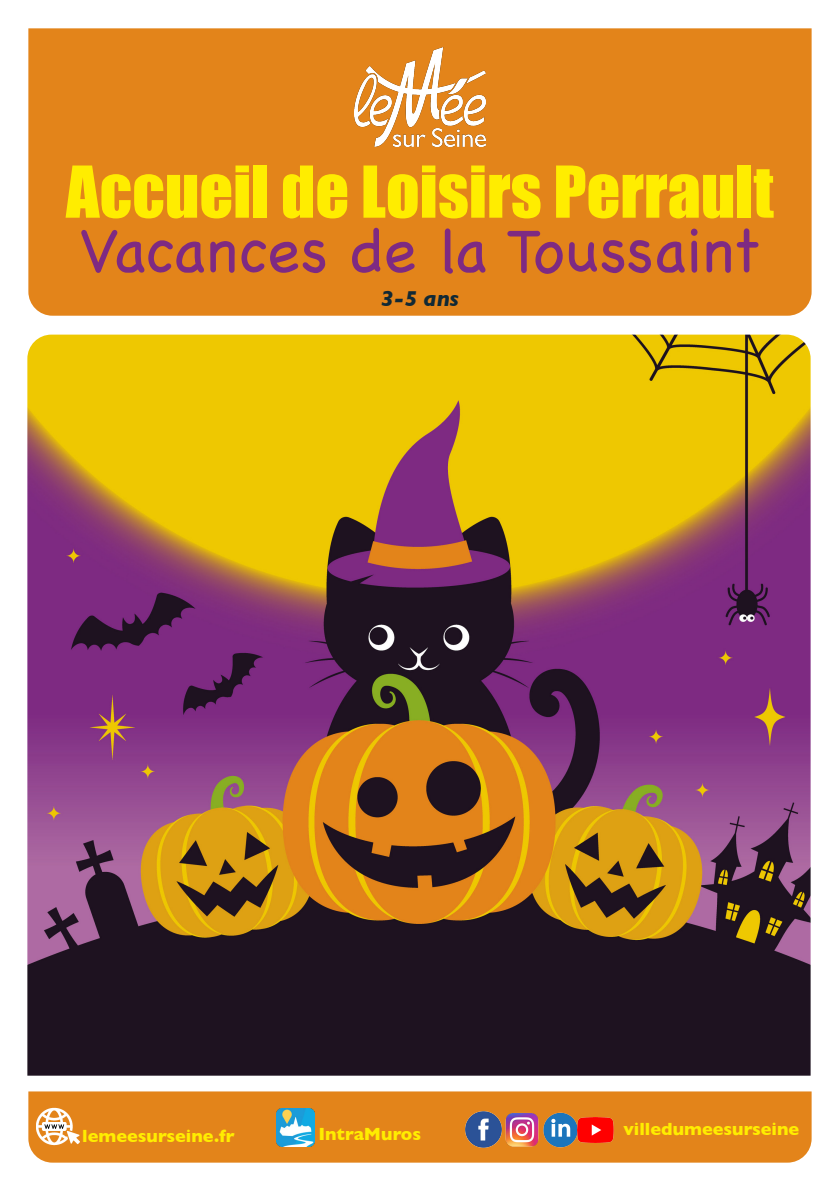
<style>
.page{position:relative;width:840px;height:1191px;background:#fff}
.page>*{position:absolute;margin:0;border:0;box-sizing:border-box;transform-origin:0 0}
.t1{font:66px "Impact";color:#ffed00}
.t2{font:62px "Chalkboard";color:#7e2a82}
.t3{font:italic 700 22px "Gill Sans";color:#112935}
.t4{font:700 18px "Gill Sans";color:#ffed00}
</style>
<div class="page">
<div style="left:28px;top:1091px;width:783px;height:71px;background:#e3841a"></div>
<div style="left:28px;top:28px;width:783px;height:288px;background:#e3841a"></div>
<img style="left:465px;top:1111px;width:36px;height:37px">
<img style="left:504px;top:1111px;width:74px;height:37px">
<img style="left:577px;top:1117px;width:36px;height:25px">
<img style="left:36px;top:1105px;width:45px;height:43px">
<img style="left:27px;top:334px;width:783px;height:741px">
<img style="left:276px;top:1108px;width:38px;height:38px">
<img style="left:354px;top:47px;width:131px;height:99px">
<h1 class="t1" style="left:66px;top:141px;width:708px">Accueil de Loisirs Perrault</h1>
<h2 class="t2" style="left:79px;top:214px;width:681px">Vacances de la Toussaint</h2>
<p class="t3" style="left:381px;top:286px;width:80px">3-5 ans</p>
<p class="t4" style="left:82px;top:1121px;width:154px">lemeesurseine.fr</p>
<p class="t4" style="left:318px;top:1119px;width:104px">IntraMuros</p>
<p class="t4" style="left:623px;top:1114px;width:177px">villedumeesurseine</p>
</div>
